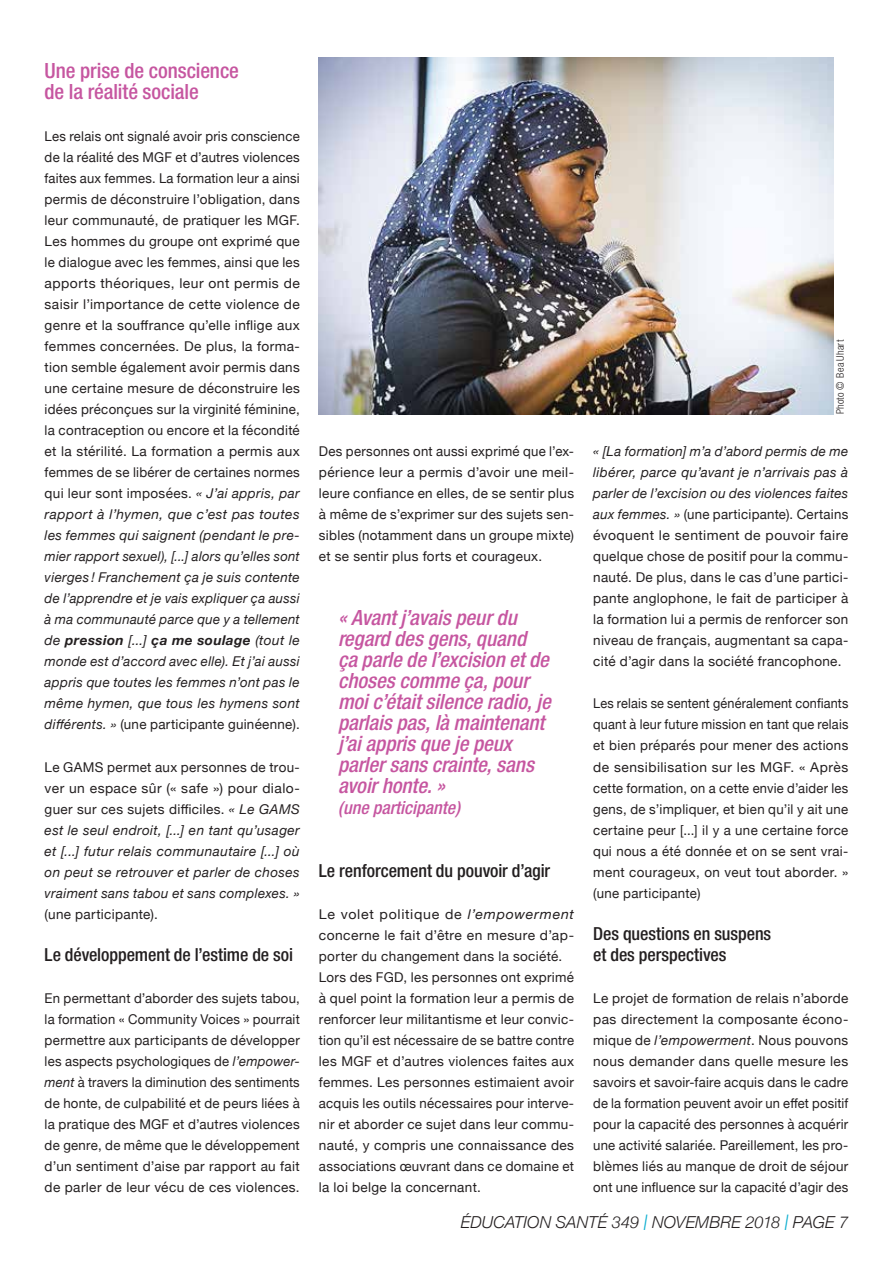
<style>
.page{position:relative;width:893px;height:1263px;background:#fff}
.page>*{position:absolute;margin:0;border:0;box-sizing:border-box;transform-origin:0 0}
.t1{font:italic 500 condensed 21px/21px "Helvetica Neue";color:#c656a0}
.t2{font:500 condensed 21px/21px "Helvetica Neue";letter-spacing:-.005em;color:#c656a0}
.t3{font:500 condensed 18px/21px "Helvetica Neue";letter-spacing:-.005em;color:#231f20}
.t4{font:italic 500 condensed 18px "Helvetica Neue";color:#c656a0}
.t5{font:italic 300 16.5px "Helvetica Neue";letter-spacing:.005em;color:#231f20}
.t6{font:13.5px/21px "Helvetica Neue";letter-spacing:.025em;color:#231f20;text-align:justify}
.t7{font:13.5px/21px "Helvetica Neue";letter-spacing:.025em;color:#231f20;scale:1.05 1}
.t8{font:13.5px/21px "Helvetica Neue";letter-spacing:.025em;color:#231f20;text-align:justify;scale:.94 1}
.t9{font:italic 13.5px/21px "Helvetica Neue";letter-spacing:.025em;color:#231f20;text-align:justify}
.t10{font:300 condensed 10.5px "Helvetica Neue";letter-spacing:.015em;color:#231f20}
.s1{font-style:italic}
.s2{font-weight:700;font-style:italic}
.s3{font-style:normal}
.s4{font-size:21.45px;color:#0caecf}
</style>
<div class="page">
<img style="left:319px;top:57px;width:514px;height:357px">
<h1 class="t2" style="left:45px;top:60px;width:196px">Une prise de conscience de la réalité sociale</h1>
<p class="t6" style="left:45px;top:127px;width:257px">Les relais ont signalé avoir pris conscience de la réalité des MGF et d’autres violences faites aux femmes. La formation leur a ainsi permis de déconstruire l’obligation, dans leur communauté, de pratiquer les MGF.<br>Les hommes du groupe ont exprimé que le dialogue avec les femmes, ainsi que les apports théoriques, leur ont permis de saisir l’importance de cette violence de genre et la souffrance qu’elle inflige aux femmes concernées. De plus, la forma&shy;tion semble également avoir permis dans une certaine mesure de déconstruire les idées préconçues sur la virginité féminine, la contraception ou encore et la fécondité et la stérilité. La formation a permis aux femmes de se libérer de certaines normes qui leur sont imposées. <span class="s1">« J’ai appris, par rapport à l’hymen, que c’est pas toutes les femmes qui saignent (pendant le pre&shy;mier rapport sexuel), [...] alors qu’elles sont vierges ! Franchement ça je suis contente de l’apprendre et je vais expliquer ça aussi à ma communauté parce que y a tellement de</span> <span class="s2">pression</span> <span class="s1">[...]</span> <span class="s2">ça me soulage</span> <span class="s1">(tout le monde est d’accord avec elle). Et j’ai aussi appris que toutes les femmes n’ont pas le même hymen, que tous les hymens sont différents. »</span> (une participante guinéenne).</p>
<p class="t9" style="left:45px;top:757px;width:257px"><span class="s3">Le GAMS permet aux personnes de trou&shy;ver un espace sûr (« safe ») pour dialo&shy;guer sur ces sujets difficiles.</span> « Le GAMS est le seul endroit, [...] en tant qu’usager et [...] futur relais communautaire [...] où on peut se retrouver et parler de choses vraiment sans tabou et sans complexes. »</p>
<p class="t6" style="left:45px;top:904px;width:115px">(une participante).</p>
<h2 class="t3" style="left:45px;top:943px;width:250px">Le développement de l’estime de soi</h2>
<p class="t6" style="left:45px;top:988px;width:257px">En permettant d’aborder des sujets tabou, la formation « Community Voices » pourrait permettre aux participants de développer les aspects psychologiques de <span class="s1">l’empower&shy;ment</span> à travers la diminution des sentiments de honte, de culpabilité et de peurs liées à la pratique des MGF et d’autres violences de genre, de même que le développement d’un sentiment d’aise par rapport au fait de parler de leur vécu de ces violences.</p>
<p class="t6" style="left:319px;top:442px;width:257px">Des personnes ont aussi exprimé que l’ex&shy;périence leur a permis d’avoir une meil&shy;leure confiance en elles, de se sentir plus à même de s’exprimer sur des sujets sen&shy;sibles (notamment dans un groupe mixte) et se sentir plus forts et courageux.</p>
<h1 class="t1" style="left:338px;top:607px;width:214px">« Avant j’avais peur du regard des gens, quand<br>ça parle de l’excision et de choses comme ça, pour moi c’était silence radio, je parlais pas, là maintenant j’ai appris que je peux parler sans crainte, sans avoir honte. »</h1>
<h2 class="t4" style="left:338px;top:797px;width:124px">(une participante)</h2>
<h2 class="t3" style="left:319px;top:859px;width:233px">Le renforcement du pouvoir d’agir</h2>
<p class="t7" style="left:319px;top:904px;width:245px">Le volet politique de <span class="s1">l’empowerment </span>concerne le fait d’être en mesure d’ap&shy;porter du changement dans la société.<br>Lors des FGD, les personnes ont exprimé à quel point la formation leur a permis de renforcer leur militantisme et leur convic&shy;tion qu’il est nécessaire de se battre contre les MGF et d’autres violences faites aux femmes. Les personnes estimaient avoir acquis les outils nécessaires pour interve&shy;nir et aborder ce sujet dans leur commu&shy;nauté, y compris une connaissance des associations œuvrant dans ce domaine et la loi belge la concernant.</p>
<p class="t10" style="left:834px;top:414px;width:76px;rotate:-90deg">Photo © Bea Uhart</p>
<p class="t6" style="left:593px;top:442px;width:257px"><span class="s1">« [La formation] m’a d’abord permis de me libérer, parce qu’avant je n’arrivais pas à parler de l’excision ou des violences faites aux femmes. »</span> (une participante). Certains évoquent le sentiment de pouvoir faire quelque chose de positif pour la commu&shy;nauté. De plus, dans le cas d’une partici&shy;pante anglophone, le fait de participer à la formation lui a permis de renforcer son niveau de français, augmentant sa capa&shy;cité d’agir dans la société francophone.</p>
<p class="t8" style="left:593px;top:694px;width:273px">Les relais se sentent généralement confiants quant à leur future mission en tant que relais et bien préparés pour mener des actions de sensibilisation sur les MGF. « Après cette formation, on a cette envie d’aider les gens, de s’impliquer, et bien qu’il y ait une certaine peur [...] il y a une certaine force qui nous a été donnée et on se sent vrai&shy;ment courageux, on veut tout aborder. » (une participante)</p>
<h2 class="t3" style="left:593px;top:922px;width:180px">Des questions en suspens et des perspectives</h2>
<p class="t6" style="left:593px;top:988px;width:257px">Le projet de formation de relais n’aborde pas directement la composante écono&shy;mique de <span class="s1">l’empowerment</span>. Nous pouvons nous demander dans quelle mesure les savoirs et savoir-faire acquis dans le cadre de la formation peuvent avoir un effet positif pour la capacité des personnes à acquérir une activité salariée. Pareillement, les pro&shy;blèmes liés au manque de droit de séjour ont une influence sur la capacité d’agir des</p>
<p class="t5" style="left:461px;top:1209px;width:389px">ÉDUCATION SANTÉ 349 <span class="s4">I</span> NOVEMBRE 2018 <span class="s4">I</span> PAGE 7</p>
</div>
